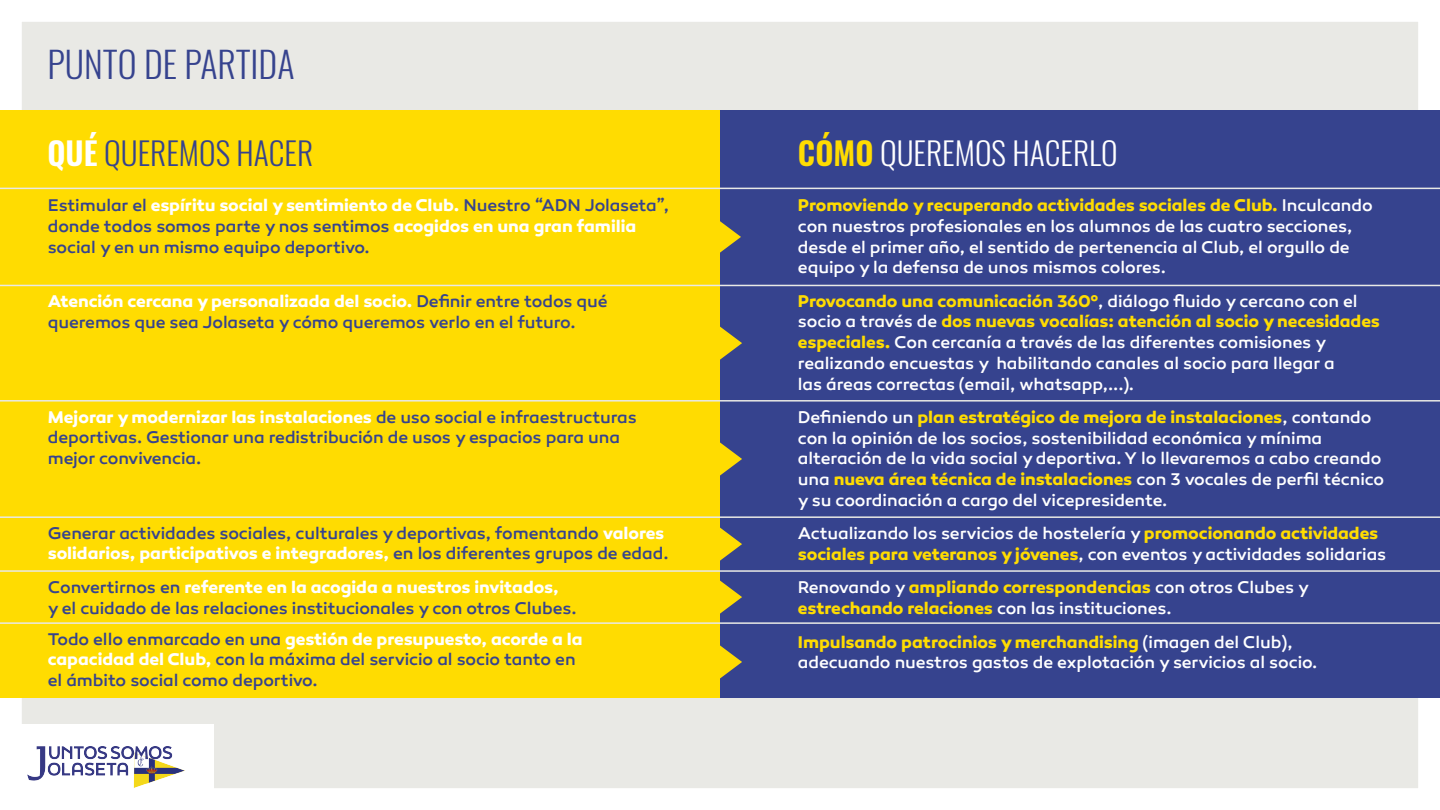
<style>
.page{position:relative;width:1440px;height:810px;background:#fff}
.page>*{position:absolute;margin:0;border:0;box-sizing:border-box;transform-origin:0 0}
.t1{font:300 36px "Oswald";color:#36438e}
.t2{font:300 31.5px "Oswald";color:#fff}
.t3{font:300 31.5px "Oswald";color:#36438e}
.Destacado_1{font:500 17.25px/20.7px "Canaro";letter-spacing:-.005em;color:#fff}
.Destacado_1-2{font:500 17.25px/20.7px "Canaro";letter-spacing:-.005em;color:#36438e}
.Destacado_1-3{font:700 17.25px/20.7px "Canaro";letter-spacing:-.005em;color:#ffdc01}
.s1{font-weight:600;color:#fff}
.s2{font-weight:600;color:#ffdc01}
.s3{font-weight:700;color:#fff}
.s4{font-weight:700;color:#ffdc01}
.s5{font-weight:500;color:#fff}
</style>
<div class="page">
<div style="left:21px;top:21px;width:1398px;height:768px;background:#e9e9e5;border:1px solid #fff"></div>
<div style="left:0;top:110px;width:720px;height:588px;background:#ffdc01"></div>
<div style="left:720px;top:110px;width:720px;height:588px;background:#36438e"></div>
<div style="left:0;top:725px;width:213px;height:85px;background:#fff"></div>
<img style="left:27px;top:746px;width:158px;height:42px">
<hr style="left:0;top:285px;width:1440px;height:1px;background:#e9e9e5">
<hr style="left:0;top:400px;width:1440px;height:2px;background:#e9e9e5">
<hr style="left:0;top:570px;width:1440px;height:2px;background:#e9e9e5">
<hr style="left:0;top:516px;width:1440px;height:2px;background:#e9e9e5">
<hr style="left:0;top:622px;width:1440px;height:2px;background:#e9e9e5">
<hr style="left:0;top:188px;width:1440px;height:1px;background:#e9e9e5">
<svg style="left:720px;top:221px;width:21px;height:32px"></svg>
<svg style="left:720px;top:326px;width:22px;height:34px"></svg>
<svg style="left:720px;top:442px;width:22px;height:34px"></svg>
<svg style="left:720px;top:527px;width:22px;height:34px"></svg>
<svg style="left:720px;top:580px;width:22px;height:34px"></svg>
<svg style="left:720px;top:645px;width:22px;height:34px"></svg>
<p class="t1" style="left:48px;top:33px;width:248px">PUNTO DE PARTIDA</p>
<p class="t3" style="left:48px;top:125px;width:267px"><span class="s1">QUÉ</span> QUEREMOS HACER</p>
<p class="t2" style="left:798px;top:125px;width:321px"><span class="s2">CÓMO</span> QUEREMOS HACERLO</p>
<p class="Destacado_1-2" style="left:48px;top:195px;width:623px">Estimular el <span class="s3">espíritu social y sentimiento de Club.</span> Nuestro “ADN Jolaseta”, donde todos somos parte y nos sentimos <span class="s3">acogidos en una gran familia </span>social y en un mismo equipo deportivo.</p>
<p class="Destacado_1" style="left:798px;top:195px;width:576px"><span class="s4">Promoviendo y recuperando actividades sociales de Club.</span> Inculcando con nuestros profesionales en los alumnos de las cuatro secciones, desde el primer año, el sentido de pertenencia al Club, el orgullo de equipo y la defensa de unos mismos colores.</p>
<p class="Destacado_1" style="left:798px;top:291px;width:583px"><span class="s4">Provocando una comunicación 360º</span>, diálogo fluido y cercano con el socio a través de <span class="s4">dos nuevas vocalías: atención al socio y necesidades especiales.</span> Con cercanía a través de las diferentes comisiones y realizando encuestas y habilitando canales al socio para llegar a<br>las áreas correctas (email, whatsapp,...).</p>
<p class="Destacado_1" style="left:798px;top:407px;width:588px">Definiendo un <span class="s4">plan estratégico de mejora de instalaciones</span>, contando con la opinión de los socios, sostenibilidad económica y mínima alteración de la vida social y deportiva. Y lo llevaremos a cabo creando una <span class="s4">nueva área técnica de instalaciones</span> con 3 vocales de perfil técnico y su coordinación a cargo del vicepresidente.</p>
<p class="Destacado_1" style="left:798px;top:523px;width:590px">Actualizando los servicios de hostelería y <span class="s4">promocionando actividades sociales para veteranos y jóvenes</span>, con eventos y actividades solidarias</p>
<p class="Destacado_1-3" style="left:798px;top:577px;width:513px"><span class="s5">Renovando y</span> ampliando correspondencias <span class="s5">con otros Clubes y </span>estrechando relaciones <span class="s5">con las instituciones.</span></p>
<p class="Destacado_1" style="left:798px;top:631px;width:521px"><span class="s4">Impulsando patrocinios y merchandising</span> (imagen del Club), adecuando nuestros gastos de explotación y servicios al socio.</p>
<p class="Destacado_1-2" style="left:48px;top:291px;width:561px"><span class="s3">Atención cercana y personalizada del socio.</span> Definir entre todos qué queremos que sea Jolaseta y cómo queremos verlo en el futuro.</p>
<p class="Destacado_1-2" style="left:48px;top:407px;width:590px"><span class="s3">Mejorar y modernizar las instalaciones</span> de uso social e infraestructuras deportivas. Gestionar una redistribución de usos y espacios para una mejor convivencia.</p>
<p class="Destacado_1-2" style="left:48px;top:523px;width:622px">Generar actividades sociales, culturales y deportivas, fomentando <span class="s3">valores solidarios, participativos e integradores,</span> en los diferentes grupos de edad.</p>
<p class="Destacado_1-2" style="left:48px;top:577px;width:530px">Convertirnos en <span class="s3">referente en la acogida a nuestros invitados,<br></span>y el cuidado de las relaciones institucionales y con otros Clubes.</p>
<p class="Destacado_1-2" style="left:48px;top:628px;width:536px">Todo ello enmarcado en una <span class="s3">gestión de presupuesto, acorde a la capacidad del Club,</span> con la máxima del servicio al socio tanto en el ámbito social como deportivo.</p>
</div>
